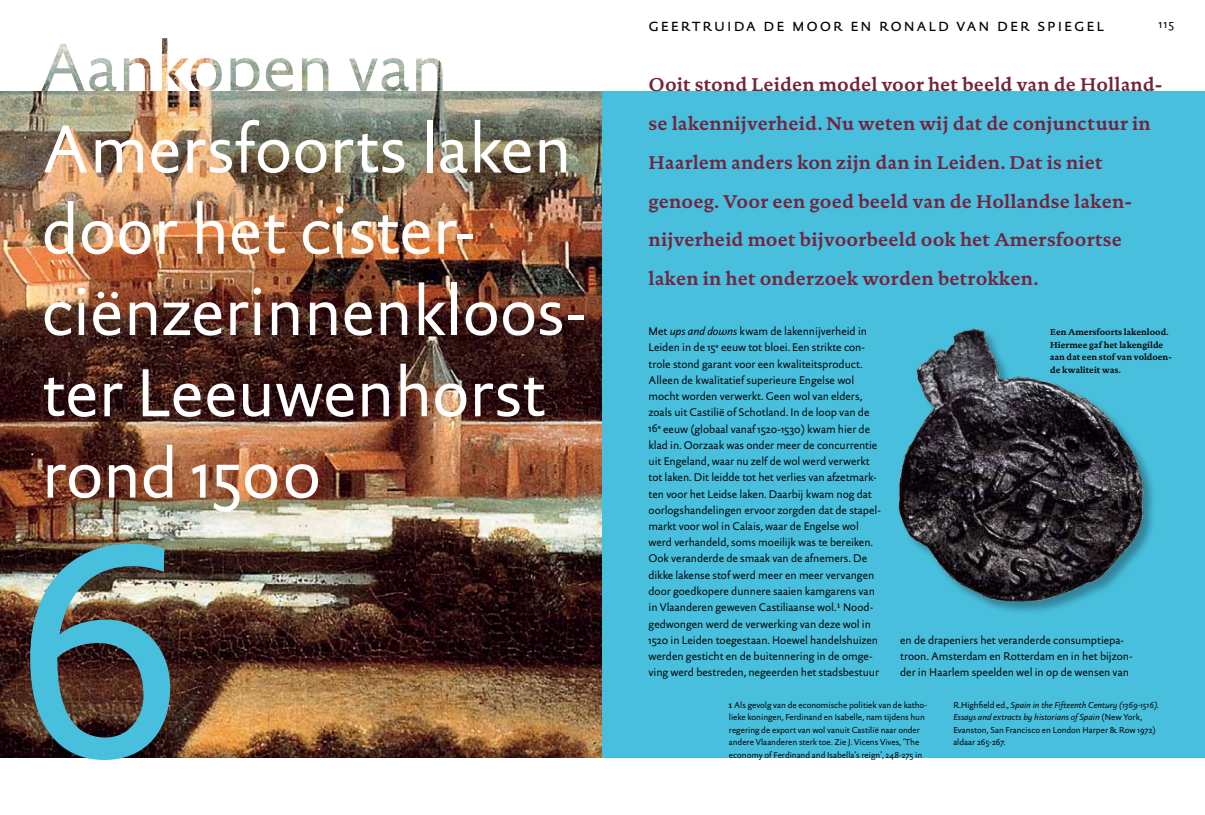
<style>
.page{position:relative;width:1205px;height:815px;background:#fff}
.page>*{position:absolute;margin:0;border:0;box-sizing:border-box;transform-origin:0 0}
.t1{font:303.75px "DTL Documenta Sans T";color:#48bfdd}
.t2{font:68.75px/81.2px "DTL Documenta Sans ST";letter-spacing:-.005em;color:#fff}
.t3{font:700 18.75px/38.8px "DTL Documenta ST";letter-spacing:.01em;color:#74233e}
.t4{font:17.5px "DTL Documenta Sans T Caps";letter-spacing:.085em;color:#000}
.t5{font:12.5px "DTL Documenta Sans T Caps";color:#000}
.t6{font:11.25px/16.2px "DTL Documenta Sans ST";letter-spacing:-.005em;color:#000}
.t7{font:8.75px/12.5px "DTL Documenta Sans ST";color:#000}
.t8{font:700 8.75px/12.5px "DTL Documenta ST";color:#000}
.s1{font-style:italic}
.s2{font-family:"DTL Documenta ST";font-weight:700}
</style>
<div class="page">
<img style="left:0;top:91px;width:602px;height:667px">
<img style="left:42px;top:38px;width:401px;height:69px">
<div style="left:602px;top:91px;width:603px;height:667px;background:#48bfdd"></div>
<div style="left:899px;top:329px;width:257px;height:286px;background:#000;opacity:.3"></div>
<img style="left:898px;top:328px;width:247px;height:281px">
<h2 class="t2" style="left:42px;top:108px;width:547px">Amersfoorts laken door het cister-- ciënzerinnenkloos&shy;ter Leeuwenhorst rond 1500</h2>
<h1 class="t1" style="left:9px;top:468px;width:183px">6</h1>
<h3 class="t4" style="left:648px;top:15px;width:457px">geertruida de moor en ronald van der spiegel</h3>
<p class="t5" style="left:1159px;top:16px;width:17px">115</p>
<p class="t3" style="left:648px;top:65px;width:515px">Ooit stond Leiden model voor het beeld van de Holland&shy;se lakennijverheid. Nu weten wij dat de conjunctuur in Haarlem anders kon zijn dan in Leiden. Dat is niet genoeg. Voor een goed beeld van de Hollandse laken&shy;nijverheid moet bijvoorbeeld ook het Amersfoortse laken in het onderzoek worden betrokken.</p>
<p class="t6" style="left:648px;top:323px;width:234px">Met <span class="s1">ups and downs</span> kwam de lakennijverheid in Leiden in de 15<sup>e</sup> eeuw tot bloei. Een strikte con&shy;trole stond garant voor een kwaliteitsproduct.<br>Alleen de kwalitatief superieure Engelse wol mocht worden verwerkt. Geen wol van elders, zoals uit Castilië of Schotland. In de loop van de 16<sup>e</sup> eeuw (globaal vanaf 1520-1530) kwam hier de klad in. Oorzaak was onder meer de concurrentie uit Engeland, waar nu zelf de wol werd verwerkt tot laken. Dit leidde tot het verlies van afzetmark&shy;ten voor het Leidse laken. Daarbij kwam nog dat oorlogshandelingen ervoor zorgden dat de stapel&shy;markt voor wol in Calais, waar de Engelse wol werd verhandeld, soms moeilijk was te bereiken.<br>Ook veranderde de smaak van de afnemers. De dikke lakense stof werd meer en meer vervangen door goedkopere dunnere saaien kamgarens van in Vlaanderen geweven Castiliaanse wol.<sup>1</sup> Nood&shy;gedwongen werd de verwerking van deze wol in 1520 in Leiden toegestaan. Hoewel handelshuizen werden gesticht en de buitennering in de omge&shy;ving werd bestreden, negeerden het stadsbestuur</p>
<p class="t8" style="left:1050px;top:326px;width:123px">Een Amersfoorts lakenlood.<br>Hiermee gaf het lakengilde aan dat een stof van voldoen&shy;de kwaliteit was.</p>
<p class="t6" style="left:900px;top:632px;width:234px">en de drapeniers het veranderde consumptiepa&shy;troon. Amsterdam en Rotterdam en in het bijzon&shy;der in Haarlem speelden wel in op de wensen van</p>
<p class="t7" style="left:729px;top:698px;width:200px"><span class="s2">1</span> Als gevolg van de economische politiek van de katho&shy;lieke koningen, Ferdinand en Isabelle, nam tijdens hun regering de export van wol vanuit Castilië naar onder andere Vlaanderen sterk toe. Zie J. Vicens Vives, ‘The economy of Ferdinand and Isabella’s reign’, 248-275 in</p>
<p class="t7" style="left:953px;top:698px;width:207px">R.Highfield ed., <span class="s1">Spain in the Fifteenth Century (1369-1516).<br>Essays and extracts by historians of Spain</span> (New York, Evanston, San Francisco en London Harper &amp; Row 1972) aldaar 265-267.</p>
</div>
